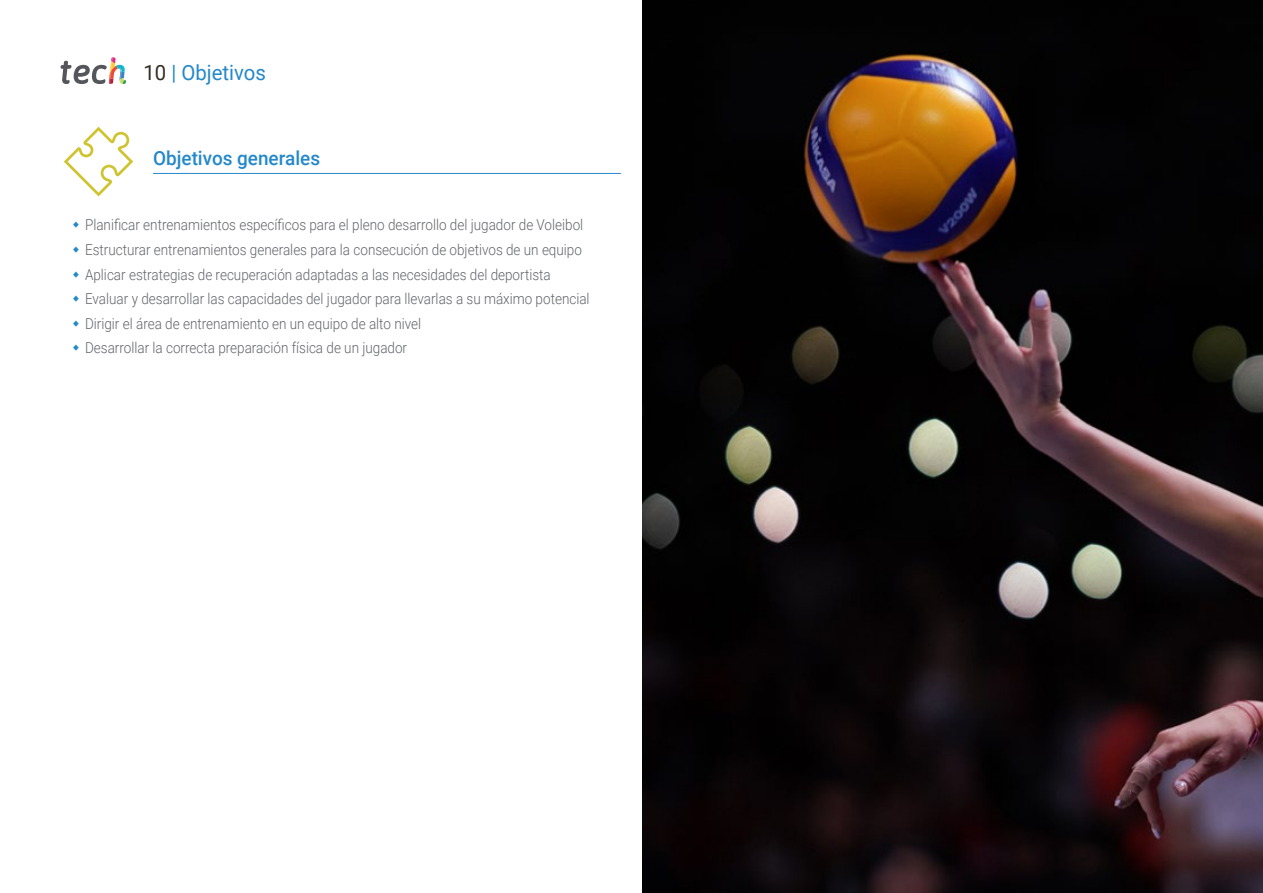
<style>
.page{position:relative;width:1263px;height:893px;background:#fff}
.page>*{position:absolute;margin:0;border:0;box-sizing:border-box;transform-origin:0 0}
.t1{font:21px "Roboto";color:#2488c9}
.t2{font:500 19.5px "Roboto";color:#2488c9}
.t3{font:300 15px/24.6px "Roboto";color:#61646a;scale:.9 1}
.s1{color:#312e20}
</style>
<div class="page">
<hr style="left:153px;top:173px;width:468px;height:1px;background:#2488c9">
<svg style="left:64px;top:127px;width:69px;height:69px"></svg>
<img style="left:642px;top:0;width:621px;height:893px">
<svg style="left:61px;top:57px;width:65px;height:27px"></svg>
<h1 class="t1" style="left:144px;top:57px;width:124px"><span class="s1">10</span> | Objetivos</h1>
<h2 class="t2" style="left:153px;top:144px;width:169px">Objetivos generales</h2>
<p class="t3" style="left:85px;top:212px;width:562px">Planificar entrenamientos específicos para el pleno desarrollo del jugador de Voleibol Estructurar entrenamientos generales para la consecución de objetivos de un equipo Aplicar estrategias de recuperación adaptadas a las necesidades del deportista Evaluar y desarrollar las capacidades del jugador para llevarlas a su máximo potencial Dirigir el área de entrenamiento en un equipo de alto nivel<br>Desarrollar la correcta preparación física de un jugador</p>
</div>
